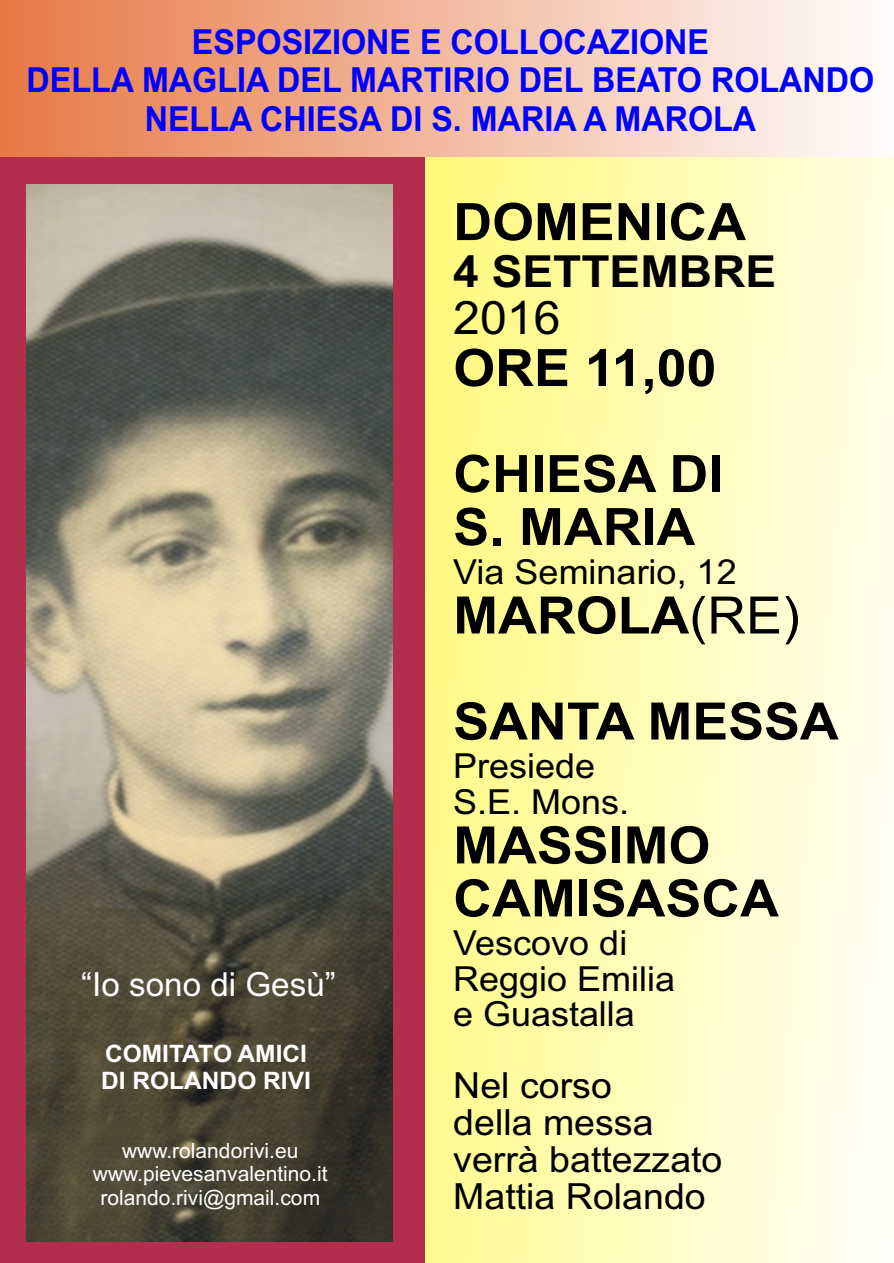
<style>
.page{position:relative;width:894px;height:1263px;background:#fff}
.page>*{position:absolute;margin:0;border:0;box-sizing:border-box;transform-origin:0 0}
.t1{font:700 51.6px/106.1px "Arial";color:#000;scale:1.04 1}
.t2{font:46.2px "Arial";color:#000;scale:1.04 1}
.t3{font:700 44.25px "Arial";color:#000;scale:1.04 1}
.t4{font:36px/37px "Arial";color:#000;scale:1.04 1}
.t5{font:700 34.5px/38.5px "Arial";color:#00f;text-align:center;scale:.94 1}
.t6{font:34.5px/35.4px "Arial";color:#000;scale:1.04 1}
.t7{font:33.15px "Arial";color:#fff}
.t8{font:700 24px/26.8px "Arial";color:#fff}
.t9{font:21px/23.4px "Arial";color:#fff;text-align:center}
.t10{font:italic 700 18.45px "Arial";color:#fff}
.s1{font-weight:400}
</style>
<div class="page">
<div style="left:409px;top:148px;width:485px;height:1115px;background:linear-gradient(to right,#fff980,#fffeef)"></div>
<div style="left:0;top:110px;width:424px;height:1153px;background:#b32e4d"></div>
<div style="left:0;top:0;width:894px;height:157px;background:linear-gradient(to right,#e77945,#fffdfc)"></div>
<img style="left:27px;top:185px;width:366px;height:1056px">
<p class="t5" style="left:27px;top:25px;width:904px">ESPOSIZIONE E COLLOCAZIONE<br>DELLA MAGLIA DEL MARTIRIO DEL BEATO ROLANDO<br>NELLA CHIESA DI S. MARIA A MAROLA</p>
<p class="t7" style="left:81px;top:972px;width:256px">“Io sono di Gesù”</p>
<p class="t8" style="left:101px;top:1043px;width:211px">COMITATO AMICI<br>DI ROLANDO RIVI</p>
<p class="t9" style="left:93px;top:1141px;width:236px">www.rolandorivi.eu www.pievesanvalentino.it rolando.rivi@gmail.com</p>
<p class="t10" style="left:198px;top:1185px;width:159px">“Io sono di Gesù”</p>
<h1 class="t1" style="left:453px;top:174px;width:283px">DOMENICA</h1>
<p class="t3" style="left:453px;top:255px;width:312px">4 SETTEMBRE</p>
<h2 class="t2" style="left:453px;top:300px;width:105px">2016</h2>
<h1 class="t1" style="left:453px;top:320px;width:261px">ORE 11,00<br>CHIESA DI</h1>
<h1 class="t1" style="left:453px;top:479px;width:234px">S. MARIA</h1>
<p class="t6" style="left:453px;top:557px;width:274px">Via Seminario, 12</p>
<h1 class="t1" style="left:453px;top:567px;width:372px">MAROLA<span class="s1">(RE)<br></span>SANTA MESSA</h1>
<p class="t6" style="left:453px;top:752px;width:171px">Presiede<br>S.E. Mons.</p>
<h1 class="t1" style="left:453px;top:824px;width:315px;line-height:52.9px">MASSIMO<br>CAMISASCA</h1>
<p class="t6" style="left:453px;top:929px;width:215px">Vescovo di<br>Reggio Emilia e Guastalla</p>
<p class="t4" style="left:453px;top:1070px;width:260px">Nel corso<br>della messa verrà battezzato<br>Mattia Rolando</p>
</div>
